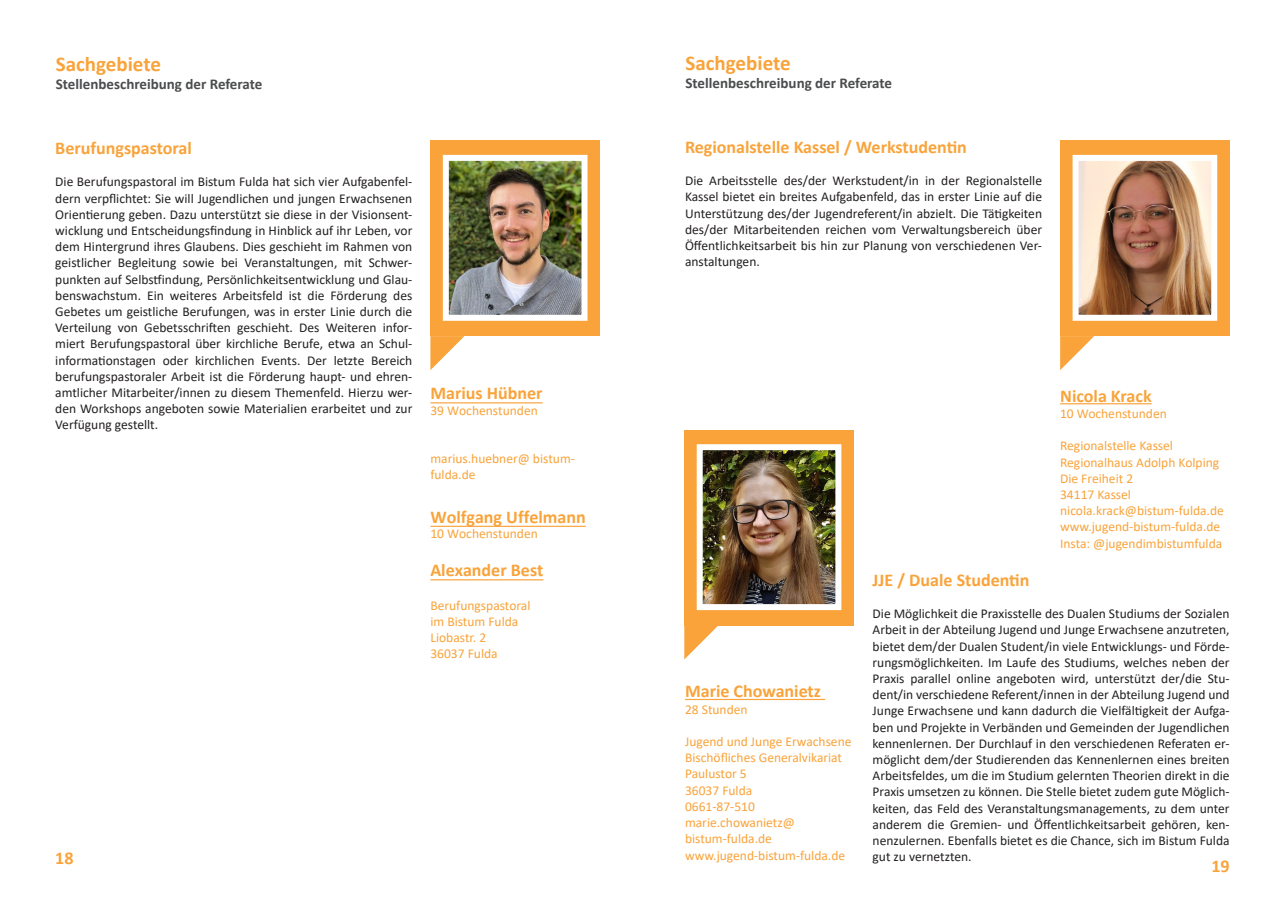
<style>
.page{position:relative;width:1285px;height:919px;background:#fff}
.page>*{position:absolute;margin:0;border:0;box-sizing:border-box;transform-origin:0 0}
.t1{font:700 21px "Calibri";color:#f9a33a}
.t2{font:700 18px "Calibri";color:#f9a33a}
.t3{font:700 15px "Calibri";color:#4b4c4d}
.t4{font:13.5px/16.2px "Calibri";color:#231f20;text-align:justify}
.t5{font:13.5px/16.2px "Calibri";color:#f9a33a}
</style>
<div class="page">
<svg style="left:1060px;top:336px;width:33px;height:34px"></svg>
<div style="left:1059px;top:140px;width:170px;height:196px;background:#f9a33a"></div>
<img style="left:1079px;top:162px;width:130px;height:152px">
<div style="left:1072px;top:155px;width:144px;height:166px;border:6px solid #fff"></div>
<hr style="left:1059px;top:403px;width:92px;height:1px;background:#f9a33a">
<hr style="left:685px;top:698px;width:140px;height:2px;background:#f9a33a">
<svg style="left:684px;top:625px;width:34px;height:34px"></svg>
<div style="left:684px;top:429px;width:169px;height:196px;background:#f9a33a"></div>
<img style="left:703px;top:451px;width:131px;height:152px">
<div style="left:696px;top:444px;width:145px;height:166px;border:6px solid #fff"></div>
<svg style="left:430px;top:336px;width:34px;height:34px"></svg>
<div style="left:430px;top:140px;width:170px;height:196px;background:#f9a33a"></div>
<img style="left:450px;top:162px;width:130px;height:152px">
<div style="left:443px;top:155px;width:144px;height:166px;border:6px solid #fff"></div>
<hr style="left:430px;top:579px;width:113px;height:1px;background:#f9a33a">
<hr style="left:430px;top:525px;width:155px;height:2px;background:#f9a33a">
<hr style="left:430px;top:402px;width:112px;height:1px;background:#f9a33a">
<h1 class="t1" style="left:56px;top:49px;width:107px">Sachgebiete</h1>
<p class="t3" style="left:56px;top:73px;width:208px">Stellenbeschreibung der Referate</p>
<h2 class="t2" style="left:55px;top:135px;width:138px">Berufungspastoral</h2>
<p class="t4" style="left:55px;top:173px;width:358px">Die Berufungspastoral im Bistum Fulda hat sich vier Aufgabenfel&shy;dern verpflichtet: Sie will Jugendlichen und jungen Erwachsenen Orientierung geben. Dazu unterstützt sie diese in der Visionsent&shy;wicklung und Entscheidungsfindung in Hinblick auf ihr Leben, vor dem Hintergrund ihres Glaubens. Dies geschieht im Rahmen von geistlicher Begleitung sowie bei Veranstaltungen, mit Schwer&shy;punkten auf Selbstfindung, Persönlichkeitsentwicklung und Glau&shy;benswachstum. Ein weiteres Arbeitsfeld ist die Förderung des Gebetes um geistliche Berufungen, was in erster Linie durch die Verteilung von Gebetsschriften geschieht. Des Weiteren infor&shy;miert Berufungspastoral über kirchliche Berufe, etwa an Schul&shy;informationstagen oder kirchlichen Events. Der letzte Bereich berufungspastoraler Arbeit ist die Förderung haupt- und ehren&shy;amtlicher Mitarbeiter/innen zu diesem Themenfeld. Hierzu wer&shy;den Workshops angeboten sowie Materialien erarbeitet und zur Verfügung gestellt.</p>
<h2 class="t2" style="left:430px;top:380px;width:114px">Marius Hübner</h2>
<p class="t5" style="left:430px;top:401px;width:109px">39 Wochenstunden</p>
<p class="t5" style="left:430px;top:450px;width:146px">marius.huebner@ bistum&shy;fulda.de</p>
<h2 class="t2" style="left:430px;top:504px;width:157px">Wolfgang Uffelmann</h2>
<p class="t5" style="left:430px;top:525px;width:109px">10 Wochenstunden</p>
<h2 class="t2" style="left:430px;top:557px;width:114px">Alexander Best</h2>
<p class="t5" style="left:430px;top:596px;width:101px">Berufungspastoral im Bistum Fulda<br>Liobastr. 2<br>36037 Fulda</p>
<h2 class="t2" style="left:55px;top:844px;width:20px">18</h2>
<h1 class="t1" style="left:685px;top:48px;width:107px">Sachgebiete</h1>
<p class="t3" style="left:685px;top:72px;width:208px">Stellenbeschreibung der Referate</p>
<h2 class="t2" style="left:685px;top:134px;width:283px">Regionalstelle Kassel / Werkstudentin</h2>
<p class="t4" style="left:685px;top:172px;width:358px">Die Arbeitsstelle des/der Werkstudent/in in der Regionalstelle Kassel bietet ein breites Aufgabenfeld, das in erster Linie auf die Unterstützung des/der Jugendreferent/in abzielt. Die Tätigkeiten des/der Mitarbeitenden reichen vom Verwaltungsbereich über Öffentlichkeitsarbeit bis hin zur Planung von verschiedenen Ver&shy;anstaltungen.</p>
<h2 class="t2" style="left:1059px;top:383px;width:93px">Nicola Krack</h2>
<p class="t5" style="left:1059px;top:405px;width:108px">10 Wochenstunden</p>
<p class="t5" style="left:1059px;top:437px;width:165px">Regionalstelle Kassel<br>Regionalhaus Adolph Kolping<br>Die Freiheit 2<br>34117 Kassel nicola.krack@bistum-fulda.de www.jugend-bistum-fulda.de<br>Insta: @jugendimbistumfulda</p>
<h2 class="t2" style="left:685px;top:678px;width:137px">Marie Chowanietz</h2>
<p class="t5" style="left:685px;top:700px;width:64px">28 Stunden</p>
<p class="t5" style="left:685px;top:733px;width:168px">Jugend und Junge Erwachsene<br>Bischöfliches Generalvikariat<br>Paulustor 5<br>36037 Fulda<br>0661-87-510 marie.chowanietz@ bistum-fulda.de www.jugend-bistum-fulda.de</p>
<h2 class="t2" style="left:872px;top:567px;width:158px">JJE / Duale Studentin</h2>
<p class="t4" style="left:872px;top:605px;width:358px">Die Möglichkeit die Praxisstelle des Dualen Studiums der Sozialen Arbeit in der Abteilung Jugend und Junge Erwachsene anzutreten, bietet dem/der Dualen Student/in viele Entwicklungs- und Förde&shy;rungsmöglichkeiten. Im Laufe des Studiums, welches neben der Praxis parallel online angeboten wird, unterstützt der/die Stu&shy;dent/in verschiedene Referent/innen in der Abteilung Jugend und Junge Erwachsene und kann dadurch die Vielfältigkeit der Aufga&shy;ben und Projekte in Verbänden und Gemeinden der Jugendlichen kennenlernen. Der Durchlauf in den verschiedenen Referaten er&shy;möglicht dem/der Studierenden das Kennenlernen eines breiten Arbeitsfeldes, um die im Studium gelernten Theorien direkt in die Praxis umsetzen zu können. Die Stelle bietet zudem gute Möglich&shy;keiten, das Feld des Veranstaltungsmanagements, zu dem unter anderem die Gremien- und Öffentlichkeitsarbeit gehören, ken&shy;nenzulernen. Ebenfalls bietet es die Chance, sich im Bistum Fulda gut zu vernetzten.</p>
<h2 class="t2" style="left:1211px;top:853px;width:20px">19</h2>
</div>
